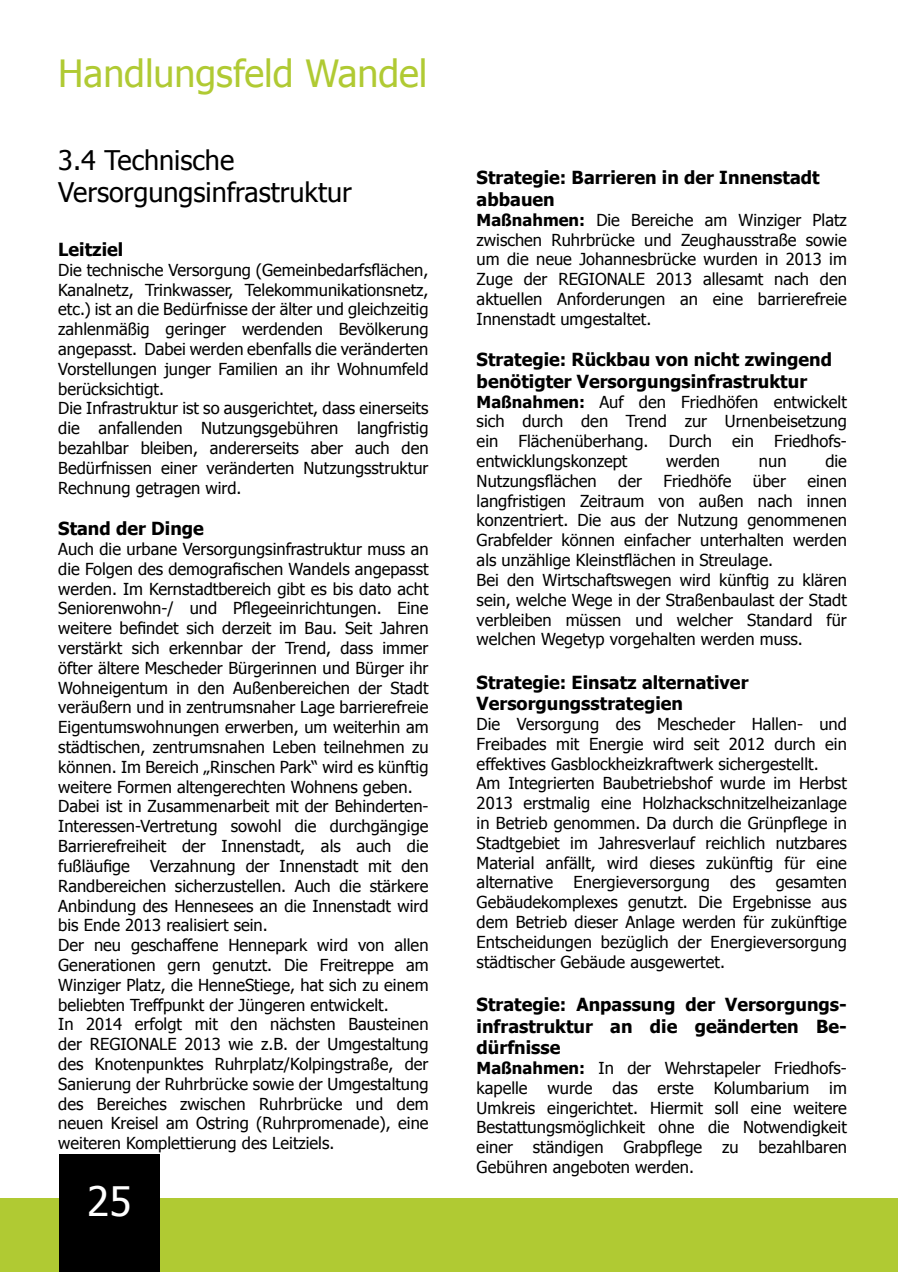
<style>
.page{position:relative;width:898px;height:1272px;background:#fff}
.page>*{position:absolute;margin:0;border:0;box-sizing:border-box;transform-origin:0 0}
.t1{font:40.5px "Tahoma";color:#fff}
.t2{font:37.5px "Tahoma";color:#b0ca33}
.t3{font:27px/32.4px "Tahoma";color:#000}
.t4{font:700 18px/21.6px "Tahoma";color:#000}
.t5{font:16.5px/19.8px "Tahoma";color:#000}
.s1{font-weight:700}
</style>
<div class="page">
<div style="left:1px;top:1198px;width:896px;height:73px;background:#b0ca33"></div>
<div style="left:59px;top:1154px;width:101px;height:117px;background:#000"></div>
<h2 class="t2" style="left:58px;top:48px;width:370px">Handlungsfeld Wandel</h2>
<h3 class="t3" style="left:58px;top:142px;width:295px">3.4 Technische<br>Versorgungsinfrastruktur</h3>
<p class="t4" style="left:58px;top:237px;width:66px">Leitziel</p>
<p class="t5" style="left:58px;top:259px;width:371px">Die technische Versorgung (Gemeinbedarfsflächen, Kanalnetz, Trinkwasser, Telekommunikationsnetz, etc.) ist an die Bedürfnisse der älter und gleichzeitig zahlenmäßig geringer werdenden Bevölkerung angepasst. Dabei werden ebenfalls die veränderten Vorstellungen junger Familien an ihr Wohnumfeld berücksichtigt.<br>Die Infrastruktur ist so ausgerichtet, dass einerseits die anfallenden Nutzungsgebühren langfristig bezahlbar bleiben, andererseits aber auch den Bedürfnissen einer veränderten Nutzungsstruktur Rechnung getragen wird.</p>
<p class="t4" style="left:58px;top:516px;width:147px">Stand der Dinge</p>
<p class="t5" style="left:58px;top:538px;width:371px">Auch die urbane Versorgungsinfrastruktur muss an die Folgen des demografischen Wandels angepasst werden. Im Kernstadtbereich gibt es bis dato acht Seniorenwohn-/ und Pflegeeinrichtungen. Eine weitere befindet sich derzeit im Bau. Seit Jahren verstärkt sich erkennbar der Trend, dass immer öfter ältere Mescheder Bürgerinnen und Bürger ihr Wohneigentum in den Außenbereichen der Stadt veräußern und in zentrumsnaher Lage barrierefreie Eigentumswohnungen erwerben, um weiterhin am städtischen, zentrumsnahen Leben teilnehmen zu können. Im Bereich „Rinschen Park“ wird es künftig weitere Formen altengerechten Wohnens geben.<br>Dabei ist in Zusammenarbeit mit der Behinderten-Interessen-Vertretung sowohl die durchgängige Barrierefreiheit der Innenstadt, als auch die fußläufige Verzahnung der Innenstadt mit den Randbereichen sicherzustellen. Auch die stärkere Anbindung des Hennesees an die Innenstadt wird bis Ende 2013 realisiert sein.<br>Der neu geschaffene Hennepark wird von allen Generationen gern genutzt. Die Freitreppe am Winziger Platz, die HenneStiege, hat sich zu einem beliebten Treffpunkt der Jüngeren entwickelt.<br>In 2014 erfolgt mit den nächsten Bausteinen der REGIONALE 2013 wie z.B. der Umgestaltung des Knotenpunktes Ruhrplatz/Kolpingstraße, der Sanierung der Ruhrbrücke sowie der Umgestaltung des Bereiches zwischen Ruhrbrücke und dem neuen Kreisel am Ostring (Ruhrpromenade), eine weiteren Komplettierung des Leitziels.</p>
<h1 class="t1" style="left:87px;top:1173px;width:46px">25</h1>
<p class="t4" style="left:476px;top:166px;width:344px">Strategie: Barrieren in der Innenstadt abbauen</p>
<p class="t5" style="left:476px;top:209px;width:371px;text-align:justify"><span class="s1">Maßnahmen:</span> Die Bereiche am Winziger Platz zwischen Ruhrbrücke und Zeughausstraße sowie um die neue Johannesbrücke wurden in 2013 im Zuge der REGIONALE 2013 allesamt nach den aktuellen Anforderungen an eine barrierefreie Innenstadt umgestaltet.</p>
<p class="t4" style="left:476px;top:348px;width:357px">Strategie: Rückbau von nicht zwingend benötigter Versorgungsinfrastruktur</p>
<p class="t5" style="left:476px;top:391px;width:371px;text-align:justify"><span class="s1">Maßnahmen:</span> Auf den Friedhöfen entwickelt sich durch den Trend zur Urnenbeisetzung ein Flächenüberhang. Durch ein Friedhofs&shy;entwicklungskonzept</p>
<p class="t5" style="left:666px;top:450px;width:55px">werden</p>
<p class="t5" style="left:758px;top:450px;width:29px">nun</p>
<p class="t5" style="left:825px;top:450px;width:23px">die</p>
<p class="t5" style="left:476px;top:470px;width:122px">Nutzungsflächen</p>
<p class="t5" style="left:618px;top:470px;width:25px">der</p>
<p class="t5" style="left:663px;top:470px;width:70px">Friedhöfe</p>
<p class="t5" style="left:752px;top:470px;width:34px">über</p>
<p class="t5" style="left:476px;top:470px;width:371px;text-indent:330px">einen langfristigen Zeitraum von außen nach innen konzentriert. Die aus der Nutzung genommenen Grabfelder können einfacher unterhalten werden als unzählige Kleinstflächen in Streulage.<br>Bei den Wirtschaftswegen wird künftig zu klären sein, welche Wege in der Straßenbaulast der Stadt verbleiben müssen und welcher Standard für welchen Wegetyp vorgehalten werden muss.</p>
<p class="t4" style="left:476px;top:670px;width:273px">Strategie: Einsatz alternativer<br>Versorgungsstrategien</p>
<p class="t5" style="left:476px;top:713px;width:371px">Die Versorgung des Mescheder Hallen- und Freibades mit Energie wird seit 2012 durch ein effektives Gasblockheizkraftwerk sichergestellt.<br>Am Integrierten Baubetriebshof wurde im Herbst 2013 erstmalig eine Holzhackschnitzelheizanlage in Betrieb genommen. Da durch die Grünpflege in Stadtgebiet im Jahresverlauf reichlich nutzbares Material anfällt, wird dieses zukünftig für eine alternative Energieversorgung des gesamten Gebäudekomplexes genutzt. Die Ergebnisse aus dem Betrieb dieser Anlage werden für zukünftige Entscheidungen bezüglich der Energieversorgung städtischer Gebäude ausgewertet.</p>
<p class="t4" style="left:476px;top:992px;width:371px;text-align:justify">Strategie: Anpassung der Versorgungs&shy;infrastruktur an die geänderten Be&shy;dürfnisse</p>
<p class="t5" style="left:476px;top:1057px;width:371px;text-align:justify"><span class="s1">Maßnahmen:</span> In der Wehrstapeler Friedhofs&shy;kapelle wurde das erste Kolumbarium im Umkreis eingerichtet. Hiermit soll eine weitere Bestattungsmöglichkeit ohne die Notwendigkeit einer ständigen Grabpflege zu bezahlbaren Gebühren angeboten werden.</p>
</div>
